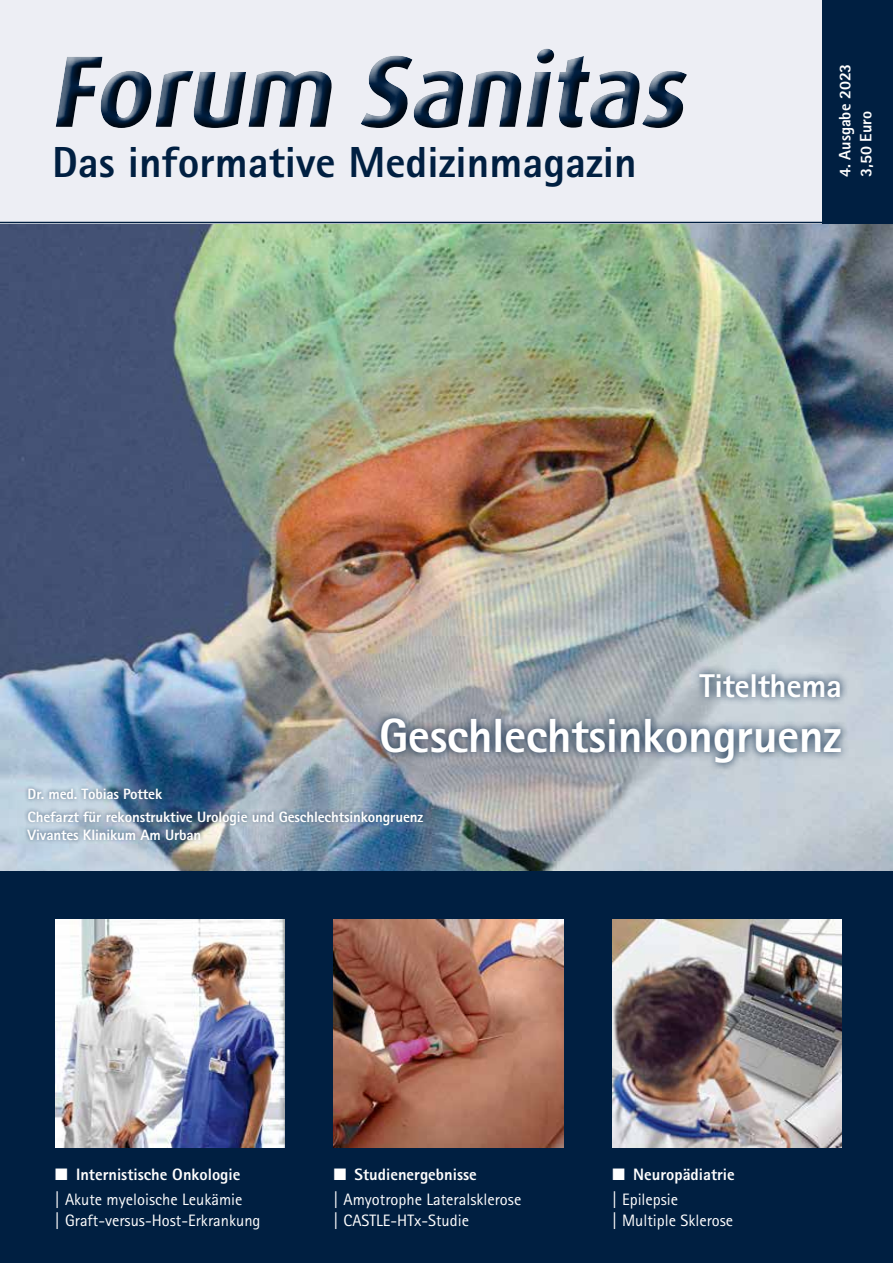
<style>
.page{position:relative;width:893px;height:1263px;background:#fff}
.page>*{position:absolute;margin:0;border:0;box-sizing:border-box;transform-origin:0 0}
.t1{font:italic 700 102px "Dax Offc Pro";color:#001f41}
.t2{font:800 48px "Rotis Sans Serif Pro";letter-spacing:-.01em;color:#fff}
.t3{font:800 43.5px "Rotis Sans Serif Pro";color:#001f41}
.t4{font:800 33px "Rotis Sans Serif Pro";letter-spacing:-.01em;color:#fff}
.t5{font:16.5px/25.2px "Rotis Sans Serif Pro";color:#fff}
.t6{font:800 16.5px/21px "Rotis Sans Serif Pro";color:#fff}
.t7{font:800 15px/22.2px "Rotis Sans Serif Pro";letter-spacing:-.01em;color:#fff}
.s1{font-weight:800}
.s2{font-weight:400}
</style>
<div class="page">
<img style="left:0;top:223px;width:893px;height:649px">
<div style="left:0;top:872px;width:893px;height:391px;background:#001f41"></div>
<img style="left:55px;top:920px;width:230px;height:228px">
<div style="left:0;top:0;width:893px;height:223px;background:#edeef4"></div>
<div style="left:823px;top:0;width:70px;height:223px;background:#001f41"></div>
<div style="left:47px;top:44px;width:650px;height:95px;background:#181716;opacity:.75"></div>
<hr style="left:0;top:222px;width:893px;height:1px;background:#001f41">
<div style="left:9px;top:770px;width:432px;height:89px;background:#fff;opacity:.75"></div>
<img style="left:612px;top:920px;width:230px;height:228px">
<img style="left:334px;top:920px;width:229px;height:228px">
<svg style="left:372px;top:664px;width:478px;height:108px"></svg>
<h1 class="t1" style="left:49px;top:25px;width:657px">Forum Sanitas</h1>
<h3 class="t3" style="left:52px;top:135px;width:586px">Das informative Medizinmagazin</h3>
<p class="t6" style="left:834px;top:177px;width:115px;rotate:-90deg">4. Ausgabe 2023<br>3,50 Euro</p>
<h3 class="t4" style="left:699px;top:664px;width:144px">Titelthema</h3>
<h2 class="t2" style="left:379px;top:705px;width:464px">Geschlechtsinkongruenz</h2>
<p class="t7" style="left:28px;top:783px;width:397px">Dr. med. Tobias Pottek<br>Chefarzt für rekonstruktive Urologie und Geschlechtsinkongruenz</p>
<p class="t7" style="left:28px;top:823px;width:175px">Vivantes Klinikum Am Urban</p>
<p class="t5" style="left:55px;top:1162px;width:189px">■ <span class="s1">Internistische Onkologie </span>| Akute myeloische Leukämie</p>
<p class="t5" style="left:55px;top:1208px;width:207px">| Graft-versus-Host-Erkrankung</p>
<p class="t5" style="left:334px;top:1162px;width:189px">■ <span class="s1">Studienergebnisse<br></span>| Amyotrophe Lateralsklerose</p>
<p class="t5" style="left:334px;top:1208px;width:137px">| CASTLE-HTx-Studie</p>
<p class="t6" style="left:612px;top:1161px;width:124px;line-height:25.2px">■ Neuropädiatrie <span class="s2">| Epilepsie</span></p>
<p class="t5" style="left:612px;top:1208px;width:122px">| Multiple Sklerose</p>
</div>
